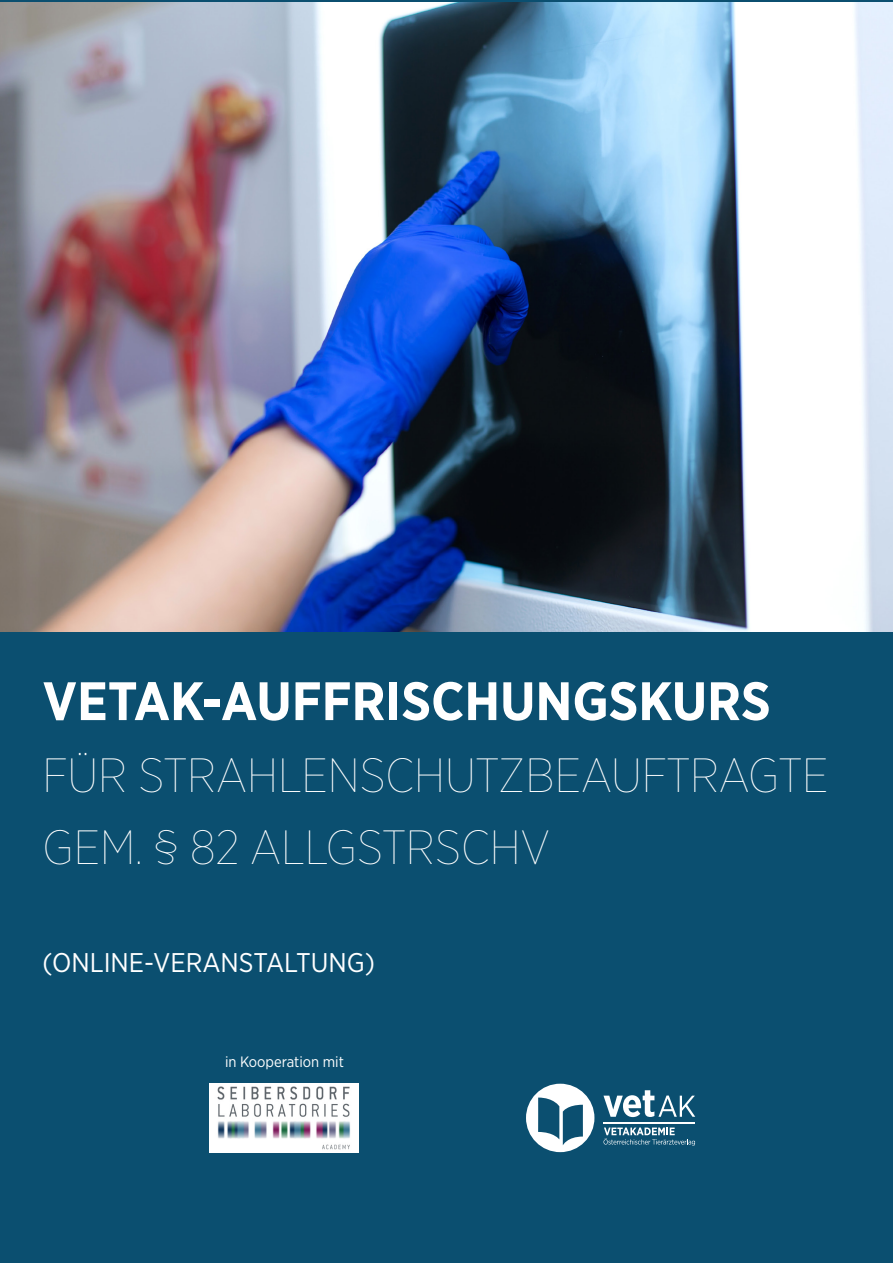
<style>
.page{position:relative;width:893px;height:1263px;background:#0b4f70}
.page>*{position:absolute;margin:0;border:0;box-sizing:border-box;transform-origin:0 0}
.t1{font:700 54px "Gotham Narrow";color:#fff}
.t2{font:100 48px "Gotham Narrow";color:#fff}
.t3{font:27px "Gotham Narrow";color:#fff}
.t4{font:15px "Gotham Narrow";color:#fff}
</style>
<div class="page">
<img style="left:0;top:2px;width:893px;height:629px">
<div style="left:526px;top:1084px;width:68px;height:68px;background:#fff;border-radius:50%"></div>
<svg style="left:538px;top:1097px;width:45px;height:48px"></svg>
<svg style="left:603px;top:1090px;width:92px;height:27px"></svg>
<hr style="left:603px;top:1122px;width:92px;height:1px;background:#fff">
<svg style="left:603px;top:1127px;width:92px;height:18px"></svg>
<img style="left:209px;top:1083px;width:149px;height:69px">
<p class="t1" style="left:43px;top:666px;width:730px">VETAK-AUFFRISCHUNGSKURS</p>
<p class="t2" style="left:43px;top:746px;width:787px">FÜR STRAHLENSCHUTZBEAUFTRAGTE</p>
<p class="t2" style="left:43px;top:818px;width:509px">GEM. § 82 ALLGSTRSCHV</p>
<p class="t3" style="left:43px;top:946px;width:334px">(ONLINE-VERANSTALTUNG)</p>
<p class="t4" style="left:225px;top:1052px;width:120px">in Kooperation mit</p>
</div>
